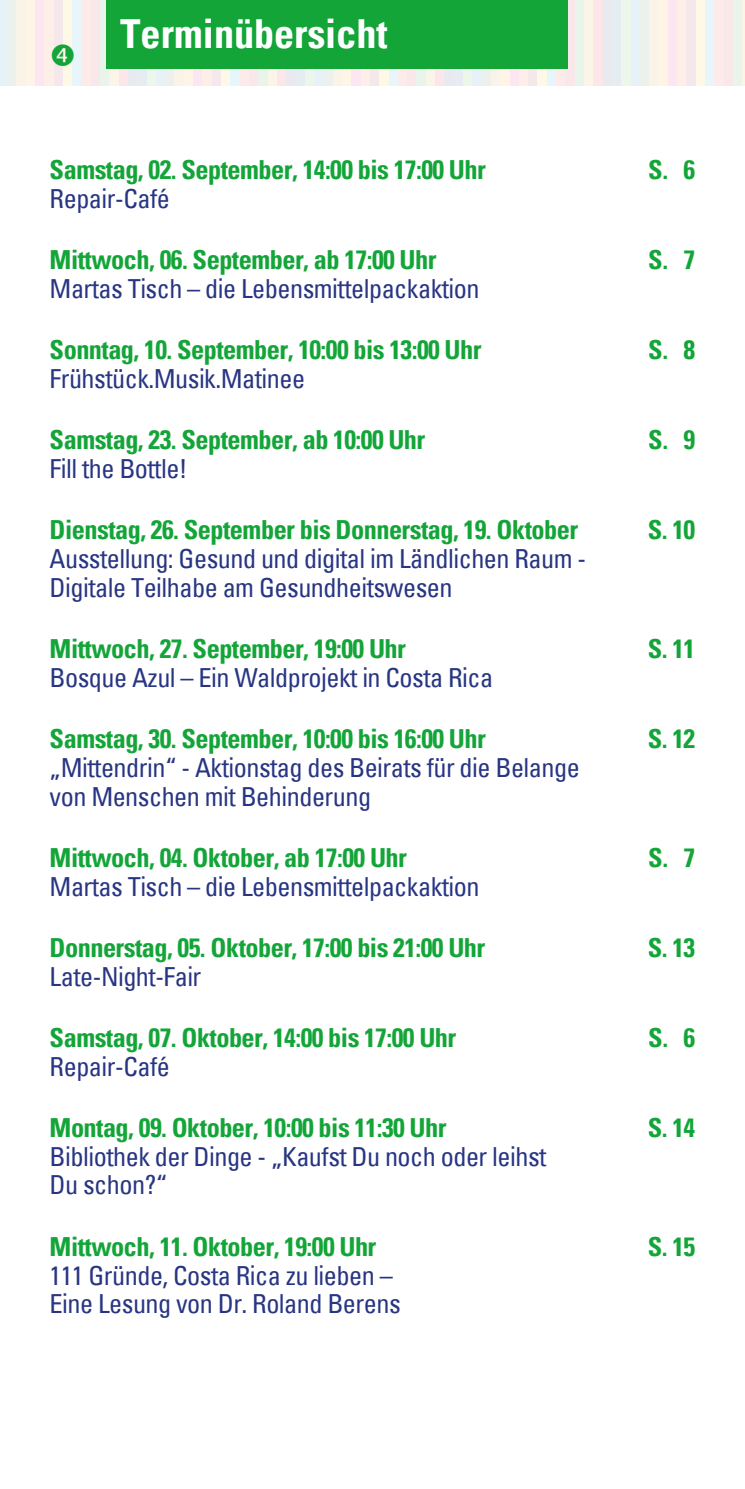
<style>
.page{position:relative;width:745px;height:1489px;background:#fff}
.page>*{position:absolute;margin:0;border:0;box-sizing:border-box;transform-origin:0 0}
.t1{font:700 condensed 40px "Univers";color:#fff}
.t2{font:700 condensed 26.25px "Univers";letter-spacing:-.02em;color:#13a538}
.t3{font:condensed 26.25px/28.8px "Univers";letter-spacing:-.02em;color:#283583}
</style>
<div class="page">
<hr style="left:741px;top:0;width:3px;height:85px;background:#d6a102">
<div style="left:732px;top:0;width:9px;height:85px;background:#e9f4eb"></div>
<div style="left:722px;top:0;width:10px;height:85px;background:#f8e8e9"></div>
<div style="left:713px;top:0;width:9px;height:85px;background:#fcebe8"></div>
<div style="left:704px;top:0;width:9px;height:85px;background:#e6f6fb"></div>
<svg style="left:694px;top:0;width:10px;height:85px"></svg>
<div style="left:685px;top:0;width:9px;height:85px;background:#f4e8ea"></div>
<div style="left:676px;top:0;width:9px;height:85px;background:#fdefe7"></div>
<div style="left:667px;top:0;width:9px;height:85px;background:#fbe6f1"></div>
<div style="left:657px;top:0;width:10px;height:85px;background:#fef5e6"></div>
<div style="left:648px;top:0;width:9px;height:85px;background:#faf3e7"></div>
<div style="left:639px;top:0;width:9px;height:85px;background:#edf1eb"></div>
<svg style="left:629px;top:0;width:10px;height:85px"></svg>
<div style="left:620px;top:0;width:9px;height:85px;background:#ecf6eb"></div>
<div style="left:611px;top:0;width:9px;height:85px;background:#e6edf2"></div>
<div style="left:602px;top:0;width:9px;height:85px;background:#e9eaef"></div>
<div style="left:592px;top:0;width:10px;height:85px;background:#fce6e9"></div>
<div style="left:583px;top:0;width:9px;height:85px;background:#faf5e6"></div>
<div style="left:574px;top:0;width:9px;height:85px;background:#e9f4eb"></div>
<svg style="left:564px;top:0;width:10px;height:85px"></svg>
<div style="left:555px;top:0;width:9px;height:85px;background:#fcebe8"></div>
<div style="left:546px;top:0;width:9px;height:85px;background:#e6f6fb"></div>
<div style="left:536px;top:0;width:10px;height:85px;background:#fef8e6"></div>
<div style="left:527px;top:0;width:9px;height:85px;background:#f4e8ea"></div>
<div style="left:518px;top:0;width:9px;height:85px;background:#fdefe7"></div>
<div style="left:509px;top:0;width:9px;height:85px;background:#fbe6f1"></div>
<div style="left:499px;top:0;width:10px;height:85px;background:#fef5e6"></div>
<div style="left:490px;top:0;width:9px;height:85px;background:#faf3e7"></div>
<div style="left:481px;top:0;width:9px;height:85px;background:#edf1eb"></div>
<div style="left:471px;top:0;width:10px;height:85px;background:#e6f1f8"></div>
<div style="left:462px;top:0;width:9px;height:85px;background:#ecf6eb"></div>
<div style="left:453px;top:0;width:9px;height:85px;background:#e6edf2"></div>
<div style="left:444px;top:0;width:9px;height:85px;background:#e9eaef"></div>
<div style="left:434px;top:0;width:10px;height:85px;background:#fce6e9"></div>
<div style="left:425px;top:0;width:9px;height:85px;background:#faf5e6"></div>
<div style="left:416px;top:0;width:9px;height:85px;background:#e9f4eb"></div>
<div style="left:406px;top:0;width:10px;height:85px;background:#f8e8e9"></div>
<div style="left:397px;top:0;width:9px;height:85px;background:#fcebe8"></div>
<div style="left:388px;top:0;width:9px;height:85px;background:#e6f6fb"></div>
<div style="left:378px;top:0;width:10px;height:85px;background:#fef8e6"></div>
<div style="left:369px;top:0;width:9px;height:85px;background:#f4e8ea"></div>
<div style="left:360px;top:0;width:9px;height:85px;background:#fdefe7"></div>
<div style="left:351px;top:0;width:9px;height:85px;background:#fbe6f1"></div>
<div style="left:341px;top:0;width:10px;height:85px;background:#fef5e6"></div>
<div style="left:332px;top:0;width:9px;height:85px;background:#faf3e7"></div>
<div style="left:323px;top:0;width:9px;height:85px;background:#edf1eb"></div>
<div style="left:313px;top:0;width:10px;height:85px;background:#e6f1f8"></div>
<div style="left:304px;top:0;width:9px;height:85px;background:#ecf6eb"></div>
<div style="left:295px;top:0;width:9px;height:85px;background:#e6edf2"></div>
<div style="left:285px;top:0;width:10px;height:85px;background:#e9eaef"></div>
<div style="left:276px;top:0;width:9px;height:85px;background:#fce6e9"></div>
<div style="left:267px;top:0;width:9px;height:85px;background:#faf5e6"></div>
<div style="left:258px;top:0;width:9px;height:85px;background:#e9f4eb"></div>
<div style="left:248px;top:0;width:10px;height:85px;background:#f8e8e9"></div>
<div style="left:239px;top:0;width:9px;height:85px;background:#fcebe8"></div>
<div style="left:230px;top:0;width:9px;height:85px;background:#e6f6fb"></div>
<div style="left:220px;top:0;width:10px;height:85px;background:#fef8e6"></div>
<div style="left:211px;top:0;width:9px;height:85px;background:#f4e8ea"></div>
<div style="left:202px;top:0;width:9px;height:85px;background:#fdefe7"></div>
<div style="left:193px;top:0;width:9px;height:85px;background:#fbe6f1"></div>
<div style="left:183px;top:0;width:10px;height:85px;background:#fef5e6"></div>
<div style="left:174px;top:0;width:9px;height:85px;background:#faf3e7"></div>
<div style="left:165px;top:0;width:9px;height:85px;background:#edf1eb"></div>
<div style="left:155px;top:0;width:10px;height:85px;background:#e6f1f8"></div>
<div style="left:146px;top:0;width:9px;height:85px;background:#ecf6eb"></div>
<div style="left:137px;top:0;width:9px;height:85px;background:#e6edf2"></div>
<div style="left:127px;top:0;width:10px;height:85px;background:#e9eaef"></div>
<div style="left:118px;top:0;width:9px;height:85px;background:#fce6e9"></div>
<div style="left:109px;top:0;width:9px;height:85px;background:#faf5e6"></div>
<div style="left:100px;top:0;width:9px;height:85px;background:#e9f4eb"></div>
<div style="left:90px;top:0;width:10px;height:85px;background:#f8e8e9"></div>
<div style="left:81px;top:0;width:9px;height:85px;background:#fcebe8"></div>
<div style="left:72px;top:0;width:9px;height:85px;background:#e6f6fb"></div>
<div style="left:62px;top:0;width:10px;height:85px;background:#fef8e6"></div>
<div style="left:53px;top:0;width:9px;height:85px;background:#f4e8ea"></div>
<div style="left:44px;top:0;width:9px;height:85px;background:#fdefe7"></div>
<div style="left:35px;top:0;width:9px;height:85px;background:#fbe6f1"></div>
<div style="left:25px;top:0;width:10px;height:85px;background:#fef5e6"></div>
<div style="left:16px;top:0;width:9px;height:85px;background:#faf3e7"></div>
<div style="left:7px;top:0;width:9px;height:85px;background:#edf1eb"></div>
<div style="left:0;top:0;width:7px;height:85px;background:#e6f1f8"></div>
<div style="left:106px;top:0;width:461px;height:69px;background:#13a538"></div>
<svg style="left:62px;top:44px;width:1px;height:23px"></svg>
<h1 class="t1" style="left:120px;top:9px;width:268px">Terminübersicht</h1>
<p class="t2" style="left:50px;top:154px;width:437px">Samstag, 02. September, 14:00 bis 17:00 Uhr</p>
<p class="t2" style="left:648px;top:154px;width:48px">S. 6</p>
<p class="t3" style="left:50px;top:183px;width:122px">Repair-Café</p>
<p class="t2" style="left:50px;top:244px;width:388px">Mittwoch, 06. September, ab 17:00 Uhr</p>
<p class="t2" style="left:648px;top:244px;width:48px">S. 7</p>
<p class="t3" style="left:50px;top:273px;width:431px">Martas Tisch – die Lebensmittelpackaktion</p>
<p class="t2" style="left:50px;top:333px;width:433px">Sonntag, 10. September, 10:00 bis 13:00 Uhr</p>
<p class="t2" style="left:648px;top:333px;width:48px">S. 8</p>
<p class="t3" style="left:50px;top:363px;width:257px">Frühstück.Musik.Matinee</p>
<p class="t2" style="left:50px;top:423px;width:377px">Samstag, 23. September, ab 10:00 Uhr</p>
<p class="t2" style="left:648px;top:423px;width:48px">S. 9</p>
<p class="t3" style="left:50px;top:453px;width:139px">Fill the Bottle!</p>
<p class="t2" style="left:50px;top:513px;width:529px">Dienstag, 26. September bis Donnerstag, 19. Oktober</p>
<p class="t2" style="left:647px;top:513px;width:49px">S. 10</p>
<p class="t3" style="left:50px;top:543px;width:537px">Ausstellung: Gesund und digital im Ländlichen Raum -<br>Digitale Teilhabe am Gesundheitswesen</p>
<p class="t2" style="left:50px;top:632px;width:357px">Mittwoch, 27. September, 19:00 Uhr</p>
<p class="t2" style="left:647px;top:632px;width:49px">S. 11</p>
<p class="t3" style="left:50px;top:662px;width:445px">Bosque Azul – Ein Waldprojekt in Costa Rica</p>
<p class="t2" style="left:50px;top:722px;width:437px">Samstag, 30. September, 10:00 bis 16:00 Uhr</p>
<p class="t2" style="left:647px;top:722px;width:49px">S. 12</p>
<p class="t3" style="left:50px;top:752px;width:531px">„Mittendrin“ - Aktionstag des Beirats für die Belange von Menschen mit Behinderung</p>
<p class="t2" style="left:50px;top:841px;width:358px">Mittwoch, 04. Oktober, ab 17:00 Uhr</p>
<p class="t2" style="left:648px;top:841px;width:48px">S. 7</p>
<p class="t3" style="left:50px;top:871px;width:431px">Martas Tisch – die Lebensmittelpackaktion</p>
<p class="t2" style="left:50px;top:931px;width:437px">Donnerstag, 05. Oktober, 17:00 bis 21:00 Uhr</p>
<p class="t2" style="left:647px;top:931px;width:49px">S. 13</p>
<p class="t3" style="left:50px;top:961px;width:153px">Late-Night-Fair</p>
<p class="t2" style="left:50px;top:1021px;width:408px">Samstag, 07. Oktober, 14:00 bis 17:00 Uhr</p>
<p class="t2" style="left:648px;top:1021px;width:48px">S. 6</p>
<p class="t3" style="left:50px;top:1051px;width:122px">Repair-Café</p>
<p class="t2" style="left:50px;top:1111px;width:398px">Montag, 09. Oktober, 10:00 bis 11:30 Uhr</p>
<p class="t2" style="left:647px;top:1111px;width:49px">S. 14</p>
<p class="t3" style="left:50px;top:1141px;width:498px">Bibliothek der Dinge - „Kaufst Du noch oder leihst<br>Du schon?“</p>
<p class="t2" style="left:50px;top:1230px;width:328px">Mittwoch, 11. Oktober, 19:00 Uhr</p>
<p class="t2" style="left:647px;top:1230px;width:49px">S. 15</p>
<p class="t3" style="left:50px;top:1259px;width:352px">111 Gründe, Costa Rica zu lieben –<br>Eine Lesung von Dr. Roland Berens</p>
</div>
